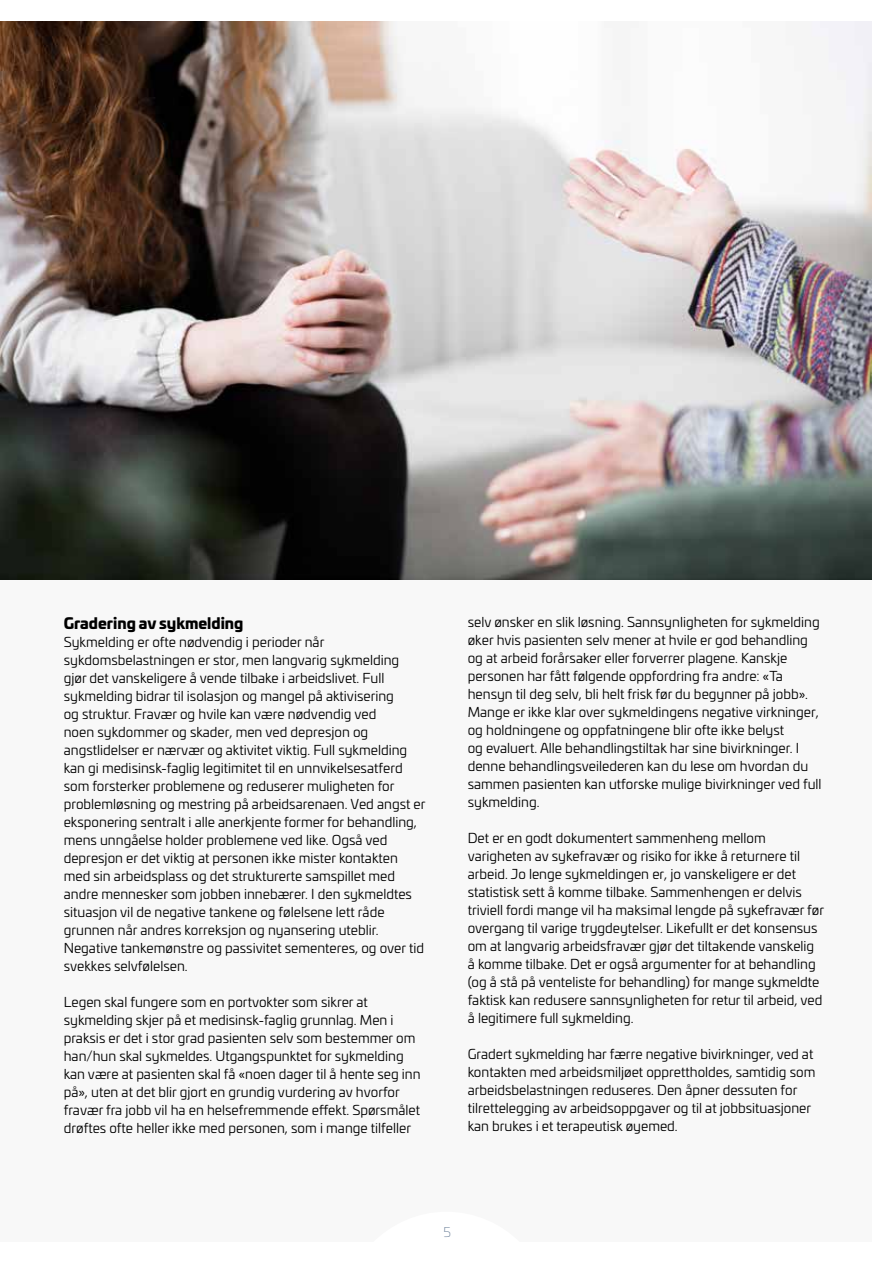
<style>
.page{position:relative;width:893px;height:1263px;background:#fff}
.page>*{position:absolute;margin:0;border:0;box-sizing:border-box;transform-origin:0 0}
.t1{font:900 15px "Univia Pro";color:#000}
.t2{font:13.5px/18px "Univia Pro";color:#000}
.t3{font:200 13.5px "Univia Pro";color:#5d738e}
</style>
<div class="page">
<div style="left:0;top:21px;width:872px;height:1221px;background:#f8f8f8"></div>
<img style="left:0;top:21px;width:872px;height:558px">
<p class="t1" style="left:64px;top:610px;width:181px">Gradering av sykmelding</p>
<p class="t2" style="left:64px;top:632px;width:363px">Sykmelding er ofte nødvendig i perioder når sykdomsbelastningen er stor, men langvarig sykmelding gjør det vanskeligere å vende tilbake i arbeidslivet. Full sykmelding bidrar til isolasjon og mangel på aktivisering<br>og struktur. Fravær og hvile kan være nødvendig ved<br>noen sykdommer og skader, men ved depresjon og angstlidelser er nærvær og aktivitet viktig. Full sykmelding kan gi medisinsk-faglig legitimitet til en unnvikelsesatferd som forsterker problemene og reduserer muligheten for problemløsning og mestring på arbeidsarenaen. Ved angst er eksponering sentralt i alle anerkjente former for behandling, mens unngåelse holder problemene ved like. Også ved depresjon er det viktig at personen ikke mister kontakten med sin arbeidsplass og det strukturerte samspillet med andre mennesker som jobben innebærer. I den sykmeldtes situasjon vil de negative tankene og følelsene lett råde grunnen når andres korreksjon og nyansering uteblir.<br>Negative tankemønstre og passivitet sementeres, og over tid svekkes selvfølelsen.</p>
<p class="t2" style="left:64px;top:992px;width:358px">Legen skal fungere som en portvokter som sikrer at sykmelding skjer på et medisinsk-faglig grunnlag. Men i praksis er det i stor grad pasienten selv som bestemmer om han/hun skal sykmeldes. Utgangspunktet for sykmelding kan være at pasienten skal få «noen dager til å hente seg inn på», uten at det blir gjort en grundig vurdering av hvorfor fravær fra jobb vil ha en helsefremmende effekt. Spørsmålet drøftes ofte heller ikke med personen, som i mange tilfeller</p>
<p class="t2" style="left:468px;top:613px;width:355px">selv ønsker en slik løsning. Sannsynligheten for sykmelding øker hvis pasienten selv mener at hvile er god behandling og at arbeid forårsaker eller forverrer plagene. Kanskje personen har fått følgende oppfordring fra andre: «Ta hensyn til deg selv, bli helt frisk før du begynner på jobb».<br>Mange er ikke klar over sykmeldingens negative virkninger, og holdningene og oppfatningene blir ofte ikke belyst<br>og evaluert. Alle behandlingstiltak har sine bivirkninger. I denne behandlingsveilederen kan du lese om hvordan du sammen pasienten kan utforske mulige bivirkninger ved full sykmelding.</p>
<p class="t2" style="left:468px;top:829px;width:358px">Det er en godt dokumentert sammenheng mellom varigheten av sykefravær og risiko for ikke å returnere til arbeid. Jo lenge sykmeldingen er, jo vanskeligere er det statistisk sett å komme tilbake. Sammenhengen er delvis triviell fordi mange vil ha maksimal lengde på sykefravær før overgang til varige trygdeytelser. Likefullt er det konsensus om at langvarig arbeidsfravær gjør det tiltakende vanskelig å komme tilbake. Det er også argumenter for at behandling (og å stå på venteliste for behandling) for mange sykmeldte faktisk kan redusere sannsynligheten for retur til arbeid, ved å legitimere full sykmelding.</p>
<p class="t2" style="left:468px;top:1045px;width:349px">Gradert sykmelding har færre negative bivirkninger, ved at kontakten med arbeidsmiljøet opprettholdes, samtidig som arbeidsbelastningen reduseres. Den åpner dessuten for tilrettelegging av arbeidsoppgaver og til at jobbsituasjoner kan brukes i et terapeutisk øyemed.</p>
<p class="t3" style="left:444px;top:1223px;width:9px">5</p>
</div>
